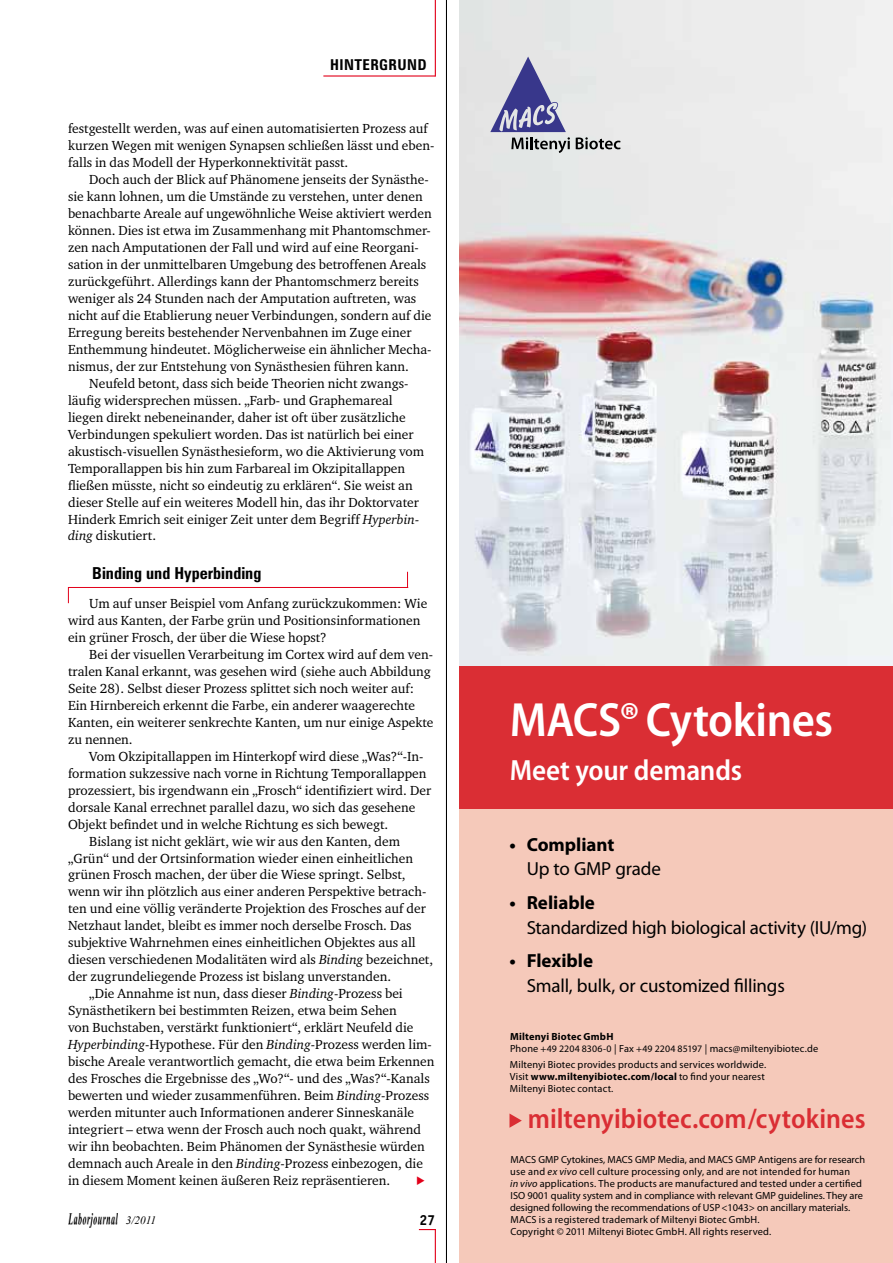
<style>
.page{position:relative;width:893px;height:1263px;background:#fff}
.page>*{position:absolute;margin:0;border:0;box-sizing:border-box;transform-origin:0 0}
.t1{font:600 semi-condensed 48.3px "Myriad Pro";letter-spacing:-.01em;color:#fff}
.t2{font:600 semi-condensed 29.25px "Myriad Pro";letter-spacing:-.005em;color:#fff}
.t3{font:600 semi-condensed 28.2px "Myriad Pro";color:#da2e34}
.t4{font:18.9px "Myriad Pro";letter-spacing:-.015em;color:#000}
.t5{font:700 18.9px "Myriad Pro";color:#000}
.t6{font:700 condensed 16.5px "Zurich BT";color:#000}
.t7{font:700 condensed 15px "Zurich BT";letter-spacing:.03em;color:#000}
.t8{font:700 15px "Officina Sans";color:#000}
.t9{font:13.5px/17px "Charter ITC";color:#000}
.t10{font:italic 11.25px "Times New Roman";color:#000}
.t11{font:10.35px/12px "Myriad Pro";letter-spacing:.01em;color:#000}
.s1{font-style:italic}
.s2{font-weight:700}
.s3{font-size:9.9px}
</style>
<div class="page">
<img style="left:68px;top:1213px;width:49px;height:14px">
<hr style="left:446px;top:0;width:1px;height:1263px;background:#000">
<hr style="left:435px;top:1229px;width:1px;height:34px;background:#e2001a">
<svg style="left:419px;top:1229px;width:16px;height:1px"></svg>
<hr style="left:435px;top:0;width:1px;height:77px;background:#e2001a">
<hr style="left:323px;top:75px;width:112px;height:2px;background:#e2001a">
<hr style="left:68px;top:587px;width:340px;height:1px;background:#e2001a">
<svg style="left:68px;top:588px;width:1px;height:15px"></svg>
<svg style="left:407px;top:572px;width:1px;height:15px"></svg>
<img style="left:459px;top:0;width:434px;height:666px">
<div style="left:459px;top:794px;width:434px;height:469px;background:#f5c9ba"></div>
<svg style="left:509px;top:1113px;width:13px;height:15px"></svg>
<div style="left:459px;top:666px;width:434px;height:143px;background:#da2e34"></div>
<svg style="left:490px;top:57px;width:80px;height:96px;background:#a6a7c0"></svg>
<svg style="left:576px;top:137px;width:44px;height:12px"></svg>
<p class="t7" style="left:330px;top:56px;width:98px">Hintergrund</p>
<p class="t9" style="left:68px;top:120px;width:368px">festgestellt werden, was auf einen automatisierten Prozess auf kurzen Wegen mit wenigen Synapsen schließen lässt und eben&shy;falls in das Modell der Hyperkonnektivität passt.</p>
<p class="t9" style="left:89px;top:171px;width:341px">Doch auch der Blick auf Phänomene jenseits der Synästhe-</p>
<p class="t9" style="left:68px;top:188px;width:356px">sie kann lohnen, um die Umstände zu verstehen, unter denen</p>
<p class="t9" style="left:68px;top:205px;width:365px">benachbarte Areale auf ungewöhnliche Weise aktiviert werden</p>
<p class="t9" style="left:68px;top:222px;width:364px">können. Dies ist etwa im Zusammenhang mit Phantomschmer-</p>
<p class="t9" style="left:68px;top:239px;width:352px">zen nach Amputationen der Fall und wird auf eine Reorgani-</p>
<p class="t9" style="left:68px;top:256px;width:360px">sation in der unmittelbaren Umgebung des betroffenen Areals</p>
<p class="t9" style="left:68px;top:273px;width:352px">zurückgeführt. Allerdings kann der Phantomschmerz bereits</p>
<p class="t9" style="left:68px;top:290px;width:350px">weniger als 24 Stunden nach der Amputation auftreten, was</p>
<p class="t9" style="left:68px;top:307px;width:365px">nicht auf die Etablierung neuer Verbindungen, sondern auf die</p>
<p class="t9" style="left:68px;top:324px;width:345px">Erregung bereits bestehender Nervenbahnen im Zuge einer</p>
<p class="t9" style="left:68px;top:341px;width:365px">Enthemmung hindeutet. Möglicherweise ein ähnlicher Mecha-</p>
<p class="t9" style="left:68px;top:358px;width:342px">nismus, der zur Entstehung von Synästhesien führen kann.</p>
<p class="t9" style="left:89px;top:374px;width:321px">Neufeld betont, dass sich beide Theorien nicht zwangs-</p>
<p class="t9" style="left:68px;top:391px;width:326px">läufig widersprechen müssen. „Farb- und Graphemareal</p>
<p class="t9" style="left:68px;top:408px;width:339px">liegen direkt nebeneinander, daher ist oft über zusätzliche</p>
<p class="t9" style="left:68px;top:425px;width:347px">Verbindungen spekuliert worden. Das ist natürlich bei einer</p>
<p class="t9" style="left:68px;top:442px;width:358px">akustisch-visuellen Synästhesieform, wo die Aktivierung vom</p>
<p class="t9" style="left:68px;top:459px;width:339px">Temporallappen bis hin zum Farbareal im Okzipitallappen</p>
<p class="t9" style="left:68px;top:476px;width:346px">fließen müsste, nicht so eindeutig zu erklären“. Sie weist an</p>
<p class="t9" style="left:68px;top:493px;width:352px">dieser Stelle auf ein weiteres Modell hin, das ihr Doktorvater</p>
<p class="t9" style="left:68px;top:510px;width:353px">Hinderk Emrich seit einiger Zeit unter dem Begriff <span class="s1">Hyperbin-</span></p>
<p class="t9" style="left:68px;top:527px;width:90px"><span class="s1">ding</span> diskutiert.</p>
<p class="t6" style="left:92px;top:563px;width:171px">Binding und Hyperbinding</p>
<p class="t9" style="left:68px;top:595px;width:361px;text-indent:21px">Um auf unser Beispiel vom Anfang zurückzukommen: Wie wird aus Kanten, der Farbe grün und Positionsinformationen ein grüner Frosch, der über die Wiese hopst?</p>
<p class="t9" style="left:68px;top:646px;width:367px;text-indent:21px">Bei der visuellen Verarbeitung im Cortex wird auf dem ven&shy;tralen Kanal erkannt, was gesehen wird (siehe auch Abbildung Seite 28). Selbst dieser Prozess splittet sich noch weiter auf:<br>Ein Hirnbereich erkennt die Farbe, ein anderer waagerechte Kanten, ein weiterer senkrechte Kanten, um nur einige Aspekte zu nennen.</p>
<p class="t9" style="left:89px;top:747px;width:336px">Vom Okzipitallappen im Hinterkopf wird diese „Was?“-In-</p>
<p class="t9" style="left:68px;top:764px;width:360px">formation sukzessive nach vorne in Richtung Temporallappen</p>
<p class="t9" style="left:68px;top:781px;width:365px">prozessiert, bis irgendwann ein „Frosch“ identifiziert wird. Der</p>
<p class="t9" style="left:68px;top:798px;width:349px">dorsale Kanal errechnet parallel dazu, wo sich das gesehene</p>
<p class="t9" style="left:68px;top:815px;width:322px">Objekt befindet und in welche Richtung es sich bewegt.</p>
<p class="t9" style="left:89px;top:832px;width:312px">Bislang ist nicht geklärt, wie wir aus den Kanten, dem</p>
<p class="t9" style="left:68px;top:849px;width:347px">„Grün“ und der Ortsinformation wieder einen einheitlichen</p>
<p class="t9" style="left:68px;top:866px;width:339px">grünen Frosch machen, der über die Wiese springt. Selbst,</p>
<p class="t9" style="left:68px;top:883px;width:360px">wenn wir ihn plötzlich aus einer anderen Perspektive betrach-</p>
<p class="t9" style="left:68px;top:900px;width:360px">ten und eine völlig veränderte Projektion des Frosches auf der</p>
<p class="t9" style="left:68px;top:917px;width:345px">Netzhaut landet, bleibt es immer noch derselbe Frosch. Das</p>
<p class="t9" style="left:68px;top:934px;width:349px">subjektive Wahrnehmen eines einheitlichen Objektes aus all</p>
<p class="t9" style="left:68px;top:951px;width:367px">diesen verschiedenen Modalitäten wird als <span class="s1">Binding</span> bezeichnet,</p>
<p class="t9" style="left:68px;top:968px;width:325px">der zugrundeliegende Prozess ist bislang unverstanden.</p>
<p class="t9" style="left:89px;top:985px;width:315px">„Die Annahme ist nun, dass dieser <span class="s1">Binding</span>-Prozess bei</p>
<p class="t9" style="left:68px;top:1002px;width:330px">Synästhetikern bei bestimmten Reizen, etwa beim Sehen</p>
<p class="t9" style="left:68px;top:1019px;width:347px">von Buchstaben, verstärkt funktioniert“, erklärt Neufeld die</p>
<p class="t9" style="left:68px;top:1036px;width:365px"><span class="s1">Hyperbinding</span>-Hypothese. Für den <span class="s1">Binding</span>-Prozess werden lim-</p>
<p class="t9" style="left:68px;top:1053px;width:368px">bische Areale verantwortlich gemacht, die etwa beim Erkennen</p>
<p class="t9" style="left:68px;top:1070px;width:363px">des Frosches die Ergebnisse des „Wo?“- und des „Was?“-Kanals</p>
<p class="t9" style="left:68px;top:1086px;width:363px">bewerten und wieder zusammenführen. Beim <span class="s1">Binding</span>-Prozess</p>
<p class="t9" style="left:68px;top:1103px;width:348px">werden mitunter auch Informationen anderer Sinneskanäle</p>
<p class="t9" style="left:68px;top:1120px;width:355px">integriert <span class="s1">–</span> etwa wenn der Frosch auch noch quakt, während</p>
<p class="t9" style="left:68px;top:1137px;width:358px">wir ihn beobachten. Beim Phänomen der Synästhesie würden</p>
<p class="t9" style="left:68px;top:1154px;width:356px">demnach auch Areale in den <span class="s1">Binding</span>-Prozess einbezogen, die</p>
<p class="t9" style="left:68px;top:1171px;width:324px">in diesem Moment keinen äußeren Reiz repräsentieren.</p>
<p class="t10" style="left:126px;top:1212px;width:32px">3/2011</p>
<p class="t8" style="left:420px;top:1211px;width:17px">27</p>
<h1 class="t1" style="left:510px;top:693px;width:325px">MACS®Cytokines</h1>
<h2 class="t2" style="left:510px;top:754px;width:234px">Meet your demands</h2>
<h3 class="t5" style="left:510px;top:834px;width:106px">• Compliant</h3>
<h3 class="t4" style="left:527px;top:859px;width:136px">Up to GMP grade</h3>
<h3 class="t5" style="left:510px;top:892px;width:87px">• Reliable</h3>
<h3 class="t4" style="left:527px;top:917px;width:342px">Standardized high biological activity (IU/mg)</h3>
<h3 class="t5" style="left:510px;top:950px;width:85px">• Flexible</h3>
<h3 class="t4" style="left:527px;top:975px;width:260px">Small, bulk, or customized fillings</h3>
<p class="t11" style="left:510px;top:1031px;width:310px"><span class="s2">Miltenyi Biotec GmbH<br></span>Phone <span class="s3">+49 2204 8306-0</span> | Fax <span class="s3">+49 2204 85197</span> | macs@miltenyibiotec.de</p>
<p class="t11" style="left:510px;top:1059px;width:258px">Miltenyi Biotec provides products and services worldwide.<br>Visit <span class="s2">www.miltenyibiotec.com/local</span> to find your nearest<br>Miltenyi Biotec contact.</p>
<h3 class="t3" style="left:528px;top:1103px;width:339px">miltenyibiotec.com/cytokines</h3>
<p class="t11" style="left:510px;top:1153px;width:357px">MACS GMP Cytokines, MACS GMP Media, and MACS GMP Antigens are for research use and <span class="s1">ex vivo</span> cell culture processing only, and are not intended for human<br><span class="s1">in vivo</span> applications. The products are manufactured and tested under a certified ISO 9001 quality system and in compliance with relevant GMP guidelines. They are designed following the recommendations of USP&lt;1043&gt; on ancillary materials.<br>MACS is a registered trademark of Miltenyi Biotec GmbH.<br>Copyright © 2011 Miltenyi Biotec GmbH. All rights reserved.</p>
</div>
